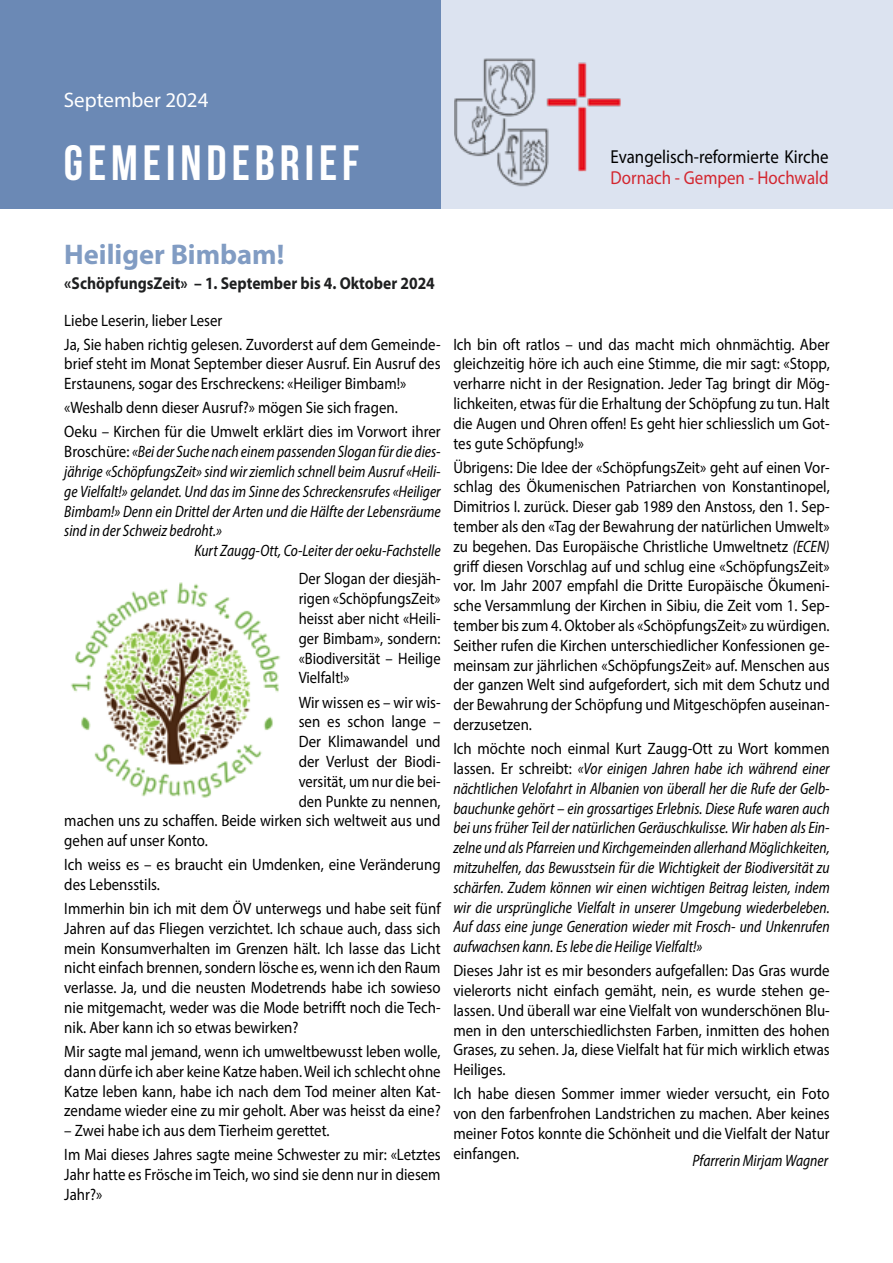
<style>
.page{position:relative;width:893px;height:1263px;background:#fff}
.page>*{position:absolute;margin:0;border:0;box-sizing:border-box;transform-origin:0 0}
.t1{font:49.5px "Bebas Neue";letter-spacing:.1em;color:#fff}
.t2{font:700 28.5px "Myriad Pro";color:#819cc3}
.t3{font:21px "Myriad Pro";color:#fff}
.t4{font:18.75px "Myriad Pro";color:#000;scale:.9 1}
.t5{font:18.75px "Myriad Pro";color:#d3262f;scale:.9 1}
.t6{font:700 17.25px "Myriad Pro";color:#1f2021;scale:.9 1}
.t7{font:16.5px/19.8px "Myriad Pro";color:#000;scale:.9 1}
.t8{font:italic semi-condensed 16.5px/19.8px "Myriad Pro";color:#000;text-align:justify;scale:.9 1}
.t9{font:16.5px/19.8px "Myriad Pro";color:#000;text-align:justify;scale:.88 1}
.s1{font-style:normal;font-stretch:normal}
.s2{font-style:italic;font-stretch:semi-condensed}
</style>
<div class="page">
<div style="left:440px;top:0;width:453px;height:208px;background:#dce3f0"></div>
<img style="left:455px;top:59px;width:166px;height:128px">
<div style="left:0;top:0;width:440px;height:208px;background:#6b89b5"></div>
<img style="left:70px;top:582px;width:210px;height:216px">
<p class="t3" style="left:64px;top:87px;width:146px">September 2024</p>
<h1 class="t1" style="left:64px;top:135px;width:297px">GEMEINDEBRIEF</h1>
<p class="t4" style="left:610px;top:145px;width:244px">Evangelisch-reformierte Kirche</p>
<p class="t5" style="left:610px;top:166px;width:244px">Dornach - Gempen - Hochwald</p>
<h2 class="t2" style="left:64px;top:236px;width:222px">Heiliger Bimbam!</h2>
<p class="t6" style="left:64px;top:272px;width:413px">«SchöpfungsZeit» – 1. September bis 4. Oktober 2024</p>
<p class="t7" style="left:64px;top:308px;width:420px;line-height:24px">Liebe Leserin, lieber Leser<br>Ja, Sie haben richtig gelesen. Zuvorderst auf dem Gemeinde-</p>
<p class="t7" style="left:64px;top:354px;width:420px">brief steht im Monat September dieser Ausruf. Ein Ausruf des<br>Erstaunens, sogar des Erschreckens: «Heiliger Bimbam!»</p>
<p class="t7" style="left:64px;top:395px;width:420px;line-height:24px">«Weshalb denn dieser Ausruf?» mögen Sie sich fragen.<br>Oeku – Kirchen für die Umwelt erklärt dies im Vorwort ihrer</p>
<p class="t8" style="left:64px;top:441px;width:420px"><span class="s1">Broschüre:</span> «Bei der Suche nach einem passenden Slogan für die dies-</p>
<p class="t8" style="left:64px;top:461px;width:420px">jährige «SchöpfungsZeit» sind wir ziemlich schnell beim Ausruf «Heili-</p>
<p class="t8" style="left:64px;top:481px;width:420px">ge Vielfalt!» gelandet. Und das im Sinne des Schreckensrufes «Heiliger</p>
<p class="t8" style="left:64px;top:501px;width:420px">Bimbam!» Denn ein Drittel der Arten und die Hälfte der Lebensräume</p>
<p class="t8" style="left:64px;top:521px;width:177px">sind in der Schweiz bedroht.»</p>
<p class="t8" style="left:195px;top:540px;width:275px">Kurt Zaugg-Ott, Co-Leiter der oeku-Fachstelle</p>
<p class="t9" style="left:299px;top:569px;width:163px">Der Slogan der diesjäh&shy;rigen «SchöpfungsZeit» heisst aber nicht «Heili&shy;ger Bimbam», sondern: «Biodiversität – Heilige Vielfalt!»</p>
<p class="t7" style="left:299px;top:692px;width:159px">Wir wissen es – wir wis-</p>
<p class="t7" style="left:299px;top:712px;width:159px">sen es schon lange –</p>
<p class="t7" style="left:299px;top:731px;width:159px">Der Klimawandel und</p>
<p class="t7" style="left:299px;top:751px;width:159px">der Verlust der Biodi-</p>
<p class="t9" style="left:299px;top:771px;width:163px">versität, um nur die bei-</p>
<p class="t9" style="left:299px;top:791px;width:163px">den Punkte zu nennen,</p>
<p class="t7" style="left:64px;top:811px;width:420px">machen uns zu schaffen. Beide wirken sich weltweit aus und</p>
<p class="t7" style="left:64px;top:830px;width:161px">gehen auf unser Konto.</p>
<p class="t7" style="left:64px;top:854px;width:420px">Ich weiss es – es braucht ein Umdenken, eine Veränderung des Lebensstils.</p>
<p class="t7" style="left:64px;top:898px;width:420px;text-align:justify">Immerhin bin ich mit dem ÖV unterwegs und habe seit fünf Jahren auf das Fliegen verzichtet. Ich schaue auch, dass sich mein Konsumverhalten im Grenzen hält. Ich lasse das Licht nicht einfach brennen, sondern lösche es, wenn ich den Raum verlasse. Ja, und die neusten Modetrends habe ich sowieso nie mitgemacht, weder was die Mode betrifft noch die Tech&shy;nik. Aber kann ich so etwas bewirken?</p>
<p class="t7" style="left:64px;top:1041px;width:420px;text-align:justify">Mir sagte mal jemand, wenn ich umweltbewusst leben wolle, dann dürfe ich aber keine Katze haben. Weil ich schlecht ohne Katze leben kann, habe ich nach dem Tod meiner alten Kat&shy;zendame wieder eine zu mir geholt. Aber was heisst da eine?</p>
<p class="t7" style="left:64px;top:1118px;width:420px;line-height:24px">– Zwei habe ich aus dem Tierheim gerettet.<br>Im Mai dieses Jahres sagte meine Schwester zu mir: «Letztes</p>
<p class="t7" style="left:64px;top:1164px;width:420px">Jahr hatte es Frösche im Teich, wo sind sie denn nur in diesem<br>Jahr?»</p>
<p class="t7" style="left:453px;top:334px;width:420px;text-align:justify">Ich bin oft ratlos – und das macht mich ohnmächtig. Aber gleichzeitig höre ich auch eine Stimme, die mir sagt: «Stopp, verharre nicht in der Resignation. Jeder Tag bringt dir Mög&shy;lichkeiten, etwas für die Erhaltung der Schöpfung zu tun. Halt die Augen und Ohren offen! Es geht hier schliesslich um Got&shy;tes gute Schöpfung!»</p>
<p class="t7" style="left:453px;top:457px;width:420px;text-align:justify">Übrigens: Die Idee der «SchöpfungsZeit» geht auf einen Vor&shy;schlag des Ökumenischen Patriarchen von Konstantinopel, Dimitrios I. zurück. Dieser gab 1989 den Anstoss, den 1. Sep&shy;tember als den «Tag der Bewahrung der natürlichen Umwelt» zu begehen. Das Europäische Christliche Umweltnetz <span class="s2">(ECEN) </span>griff diesen Vorschlag auf und schlug eine «SchöpfungsZeit» vor. Im Jahr 2007 empfahl die Dritte Europäische Ökumeni&shy;sche Versammlung der Kirchen in Sibiu, die Zeit vom 1. Sep&shy;tember bis zum 4. Oktober als «SchöpfungsZeit» zu würdigen.<br>Seither rufen die Kirchen unterschiedlicher Konfessionen ge&shy;meinsam zur jährlichen «SchöpfungsZeit» auf. Menschen aus der ganzen Welt sind aufgefordert, sich mit dem Schutz und der Bewahrung der Schöpfung und Mitgeschöpfen auseinan&shy;derzusetzen.</p>
<p class="t8" style="left:453px;top:738px;width:420px"><span class="s1">Ich möchte noch einmal Kurt Zaugg-Ott zu Wort kommen lassen. Er schreibt:</span> «Vor einigen Jahren habe ich während einer nächtlichen Velofahrt in Albanien von überall her die Rufe der Gelb&shy;bauchunke gehört – ein grossartiges Erlebnis. Diese Rufe waren auch bei uns früher Teil der natürlichen Geräuschkulisse. Wir haben als Ein&shy;zelne und als Pfarreien und Kirchgemeinden allerhand Möglichkeiten, mitzuhelfen, das Bewusstsein für die Wichtigkeit der Biodiversität zu schärfen. Zudem können wir einen wichtigen Beitrag leisten, indem wir die ursprüngliche Vielfalt in unserer Umgebung wiederbeleben.<br>Auf dass eine junge Generation wieder mit Frosch- und Unkenrufen aufwachsen kann. Es lebe die Heilige Vielfalt!»</p>
<p class="t7" style="left:453px;top:960px;width:420px;text-align:justify">Dieses Jahr ist es mir besonders aufgefallen: Das Gras wurde vielerorts nicht einfach gemäht, nein, es wurde stehen ge&shy;lassen. Und überall war eine Vielfalt von wunderschönen Blu&shy;men in den unterschiedlichsten Farben, inmitten des hohen Grases, zu sehen. Ja, diese Vielfalt hat für mich wirklich etwas Heiliges.</p>
<p class="t7" style="left:453px;top:1083px;width:420px;text-align:justify">Ich habe diesen Sommer immer wieder versucht, ein Foto von den farbenfrohen Landstrichen zu machen. Aber keines meiner Fotos konnte die Schönheit und die Vielfalt der Natur einfangen.</p>
<p class="t8" style="left:692px;top:1150px;width:152px">Pfarrerin Mirjam Wagner</p>
</div>
